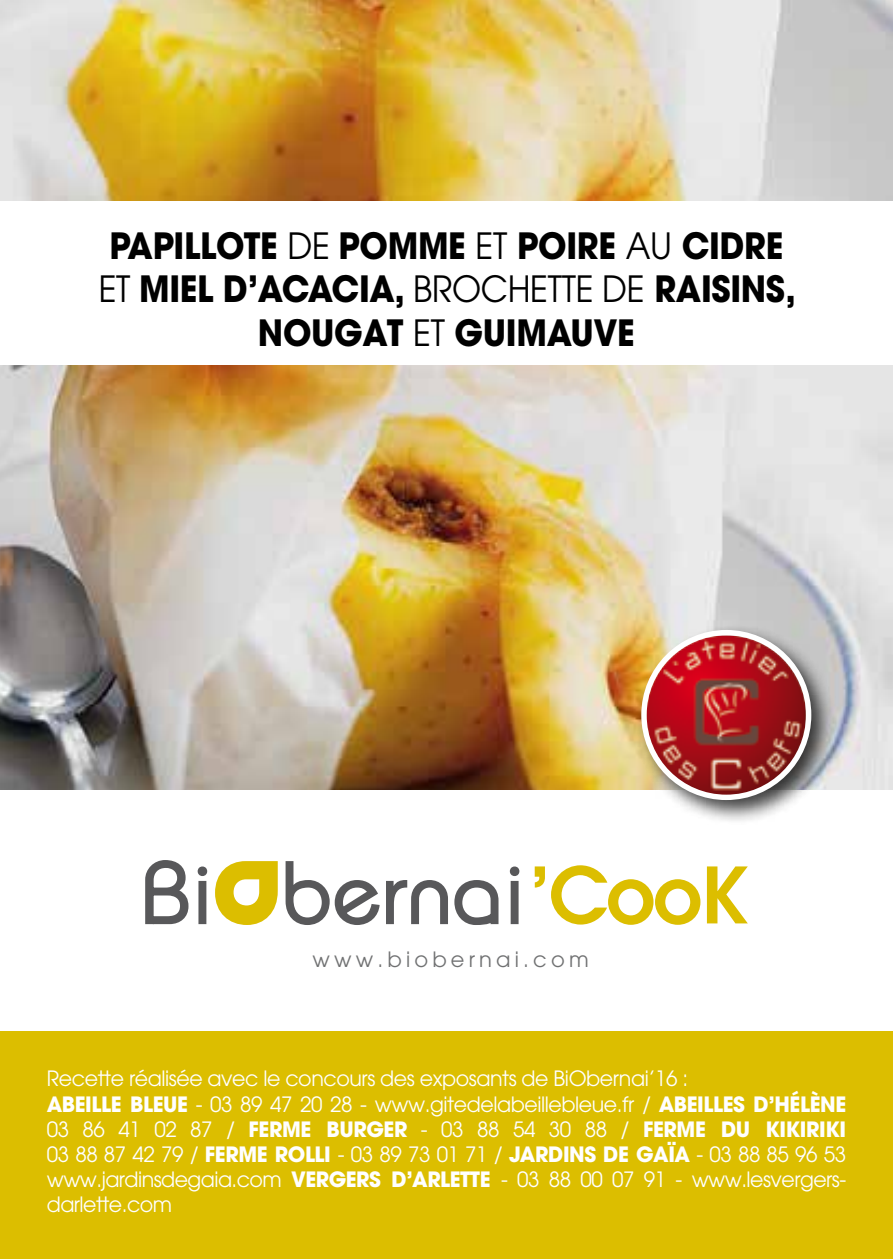
<style>
.page{position:relative;width:893px;height:1259px;background:#fff}
.page>*{position:absolute;margin:0;border:0;box-sizing:border-box;transform-origin:0 0}
.t1{font:600 77.1px "Avant Garde";color:#dcbe00}
.t2{font:700 36px "Avant Garde";letter-spacing:-.01em;color:#000;scale:.93 1}
.t3{font:36px "Avant Garde";letter-spacing:-.01em;color:#000;scale:.93 1}
.t4{font:21px/25.2px "Avant Garde";letter-spacing:-.02em;color:#fff}
.t5{font:21px "Avant Garde";letter-spacing:.2em;color:#707172}
.s1{font-weight:400}
.s2{font-weight:700}
</style>
<div class="page">
<div style="left:0;top:1031px;width:893px;height:228px;background:#dcbe00"></div>
<svg style="left:215px;top:861px;width:63px;height:64px"></svg>
<svg style="left:145px;top:860px;width:43px;height:64px"></svg>
<svg style="left:198px;top:866px;width:9px;height:58px"></svg>
<svg style="left:286px;top:861px;width:94px;height:64px"></svg>
<svg style="left:386px;top:880px;width:62px;height:44px"></svg>
<svg style="left:454px;top:880px;width:44px;height:45px"></svg>
<svg style="left:510px;top:866px;width:9px;height:58px"></svg>
<img style="left:0;top:366px;width:893px;height:423px">
<img style="left:0;top:0;width:893px;height:201px">
<div style="left:634px;top:622px;width:203px;height:203px;background:#000;opacity:.75"></div>
<img style="left:644px;top:632px;width:165px;height:165px;border-radius:82px">
<div style="left:641px;top:630px;width:170px;height:170px;border:5px solid #fff;border-radius:50%"></div>
<h2 class="t2" style="left:110px;top:222px;width:41px">PAPILLOTE</h2>
<h2 class="t2" style="left:287px;top:222px;width:83px"><span class="s1">de</span> POMME</h2>
<h2 class="t2" style="left:476px;top:222px;width:67px"><span class="s1">et</span> POIRE</h2>
<h2 class="t2" style="left:626px;top:222px;width:110px"><span class="s1">au</span> CIDRE</h2>
<h2 class="t2" style="left:99px;top:266px;width:64px"><span class="s1">et</span> MIEL</h2>
<h2 class="t2" style="left:223px;top:266px;width:229px">D’ACACIA, <span class="s1">bro</span></h2>
<h2 class="t3" style="left:481px;top:268px;width:208px">chette de <span class="s2">RAISINS</span></h2>
<h2 class="t2" style="left:785px;top:266px;width:13px">,</h2>
<h2 class="t2" style="left:258px;top:309px;width:27px">NOUGAT</h2>
<h2 class="t2" style="left:413px;top:309px;width:70px"><span class="s1">et</span> GUIMAUVE</h2>
<h1 class="t1" style="left:529px;top:844px;width:220px">’CooK</h1>
<p class="t5" style="left:313px;top:947px;width:278px">www.biobernai.com</p>
<p class="t4" style="left:47px;top:1066px;width:801px">Recette réalisée avec le concours des exposants de BiObernai’16 :<br><span class="s2">ABEILLE BLEUE</span> - 03 89 47 20 28 - www.gitedelabeillebleue.fr / <span class="s2">ABEILLES D’HÉLÈNE </span>03 86 41 02 87 / <span class="s2">FERME BURGER</span> - 03 88 54 30 88 / <span class="s2">FERME DU KIKIRIKI </span>03 88 87 42 79 / <span class="s2">FERME ROLLI</span> - 03 89 73 01 71 / <span class="s2">JARDINS DE GAÏA</span> - 03 88 85 96 53 www.jardinsdegaia.com <span class="s2">VERGERS D’ARLETTE</span> - 03 88 00 07 91 - www.lesvergers&shy;darlette.com</p>
</div>
